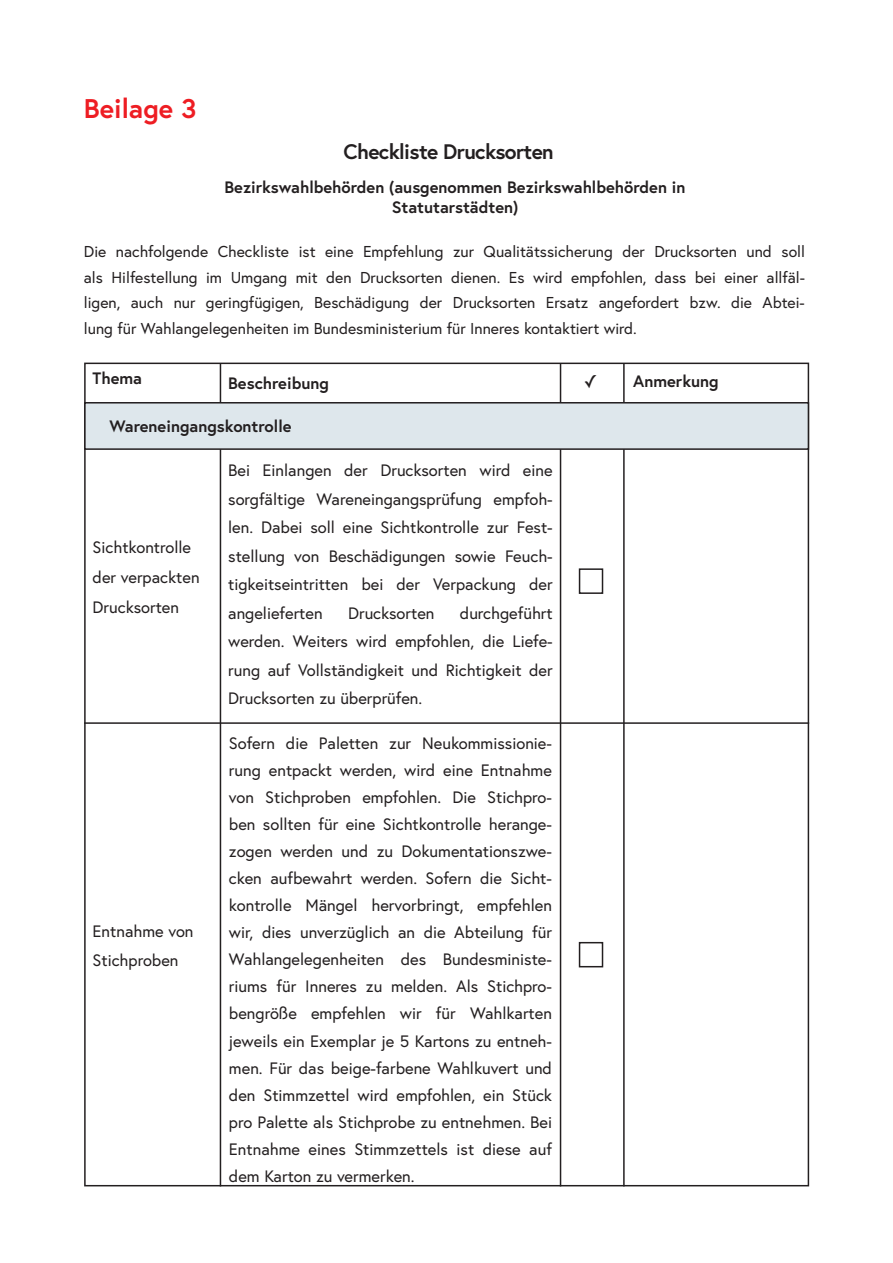
<style>
.page{position:relative;width:893px;height:1263px;background:#fff}
.page>*{position:absolute;margin:0;border:0;box-sizing:border-box;transform-origin:0 0}
.Rote_Überschrift{font:700 27px "Europa Austria";color:#ee1d23}
.t1{font:700 21px "Europa Austria";letter-spacing:-.03em;color:#231f20}
.t2{font:18px "Lucida Grande";color:#231f20}
.t3{font:16.5px/27px "Europa Austria";color:#231f20;text-align:justify}
.t4{font:700 16.5px/19.8px "Europa Austria";color:#231f20;text-align:center}
.t5{font:15.75px/25.5px "Europa Austria";color:#231f20;text-align:justify}
</style>
<div class="page">
<div style="left:85px;top:403px;width:723px;height:46px;background:#dee7ec"></div>
<div style="left:84px;top:402px;width:725px;height:48px;border:2px solid #231f20"></div>
<hr style="left:220px;top:449px;width:1px;height:737px;background:#231f20">
<hr style="left:220px;top:363px;width:1px;height:39px;background:#231f20">
<hr style="left:560px;top:449px;width:1px;height:737px;background:#231f20">
<hr style="left:560px;top:363px;width:1px;height:39px;background:#231f20">
<hr style="left:623px;top:449px;width:2px;height:737px;background:#231f20">
<hr style="left:623px;top:363px;width:2px;height:39px;background:#231f20">
<div style="left:579px;top:568px;width:24px;height:26px;border:2px solid #231f20"></div>
<div style="left:579px;top:942px;width:24px;height:25px;border:2px solid #231f20"></div>
<hr style="left:84px;top:722px;width:725px;height:2px;background:#231f20">
<p class="Rote_Überschrift" style="left:84px;top:90px;width:114px">Beilage 3</p>
<p class="t1" style="left:344px;top:137px;width:212px">Checkliste Drucksorten</p>
<p class="t4" style="left:225px;top:177px;width:462px">Bezirkswahlbehörden (ausgenommen Bezirkswahlbehörden in<br>Statutarstädten)</p>
<p class="t5" style="left:84px;top:239px;width:723px">Die nachfolgende Checkliste ist eine Empfehlung zur Qualitätssicherung der Drucksorten und soll als Hilfestellung im Umgang mit den Drucksorten dienen. Es wird empfohlen, dass bei einer allfäl&shy;ligen, auch nur geringfügigen, Beschädigung der Drucksorten Ersatz angefordert bzw. die Abtei&shy;lung für Wahlangelegenheiten im Bundesministerium für Inneres kontaktiert wird.</p>
<p class="t4" style="left:93px;top:367px;width:51px">Thema</p>
<p class="t4" style="left:110px;top:416px;width:183px">Wareneingangskontrolle</p>
<p class="t4" style="left:228px;top:373px;width:102px">Beschreibung</p>
<p class="t4" style="left:633px;top:370px;width:87px">Anmerkung</p>
<p class="t2" style="left:584px;top:372px;width:15px">✓</p>
<p class="t3" style="left:93px;top:532px;width:109px;line-height:30px;text-align:left">Sichtkontrolle der verpackten<br>Drucksorten</p>
<p class="t3" style="left:93px;top:917px;width:102px;line-height:28.5px">Entnahme von<br>Stichproben</p>
<p class="t3" style="left:228px;top:456px;width:326px;line-height:28.5px">Bei Einlangen der Drucksorten wird eine sorgfältige Wareneingangsprüfung empfoh&shy;len. Dabei soll eine Sichtkontrolle zur Fest&shy;stellung von Beschädigungen sowie Feuch&shy;tigkeitseintritten bei der Verpackung der angelieferten</p>
<p class="t3" style="left:228px;top:598px;width:326px;line-height:28.5px;text-indent:232px">durchgeführt werden. Weiters wird empfohlen, die Liefe&shy;rung auf Vollständigkeit und Richtigkeit der Drucksorten zu überprüfen.</p>
<p class="t3" style="left:229px;top:730px;width:325px">Sofern die Paletten zur Neukommissionie&shy;rung entpackt werden, wird eine Entnahme von Stichproben empfohlen. Die Stichpro&shy;ben sollten für eine Sichtkontrolle herange&shy;zogen werden und zu Dokumentationszwe&shy;cken aufbewahrt werden. Sofern die Sicht&shy;kontrolle Mängel hervorbringt, empfehlen wir, dies unverzüglich an die Abteilung für Wahlangelegenheiten des Bundesministe&shy;riums für Inneres zu melden. Als Stichpro&shy;bengröße empfehlen wir für Wahlkarten jeweils ein Exemplar je 5 Kartons zu entneh&shy;men. Für das beige-farbene Wahlkuvert und den Stimmzettel wird empfohlen, ein Stück pro Palette als Stichprobe zu entnehmen. Bei Entnahme eines Stimmzettels ist diese auf dem Karton zu vermerken.</p>
<p class="t3" style="left:348px;top:599px;width:88px">Drucksorten</p>
</div>
